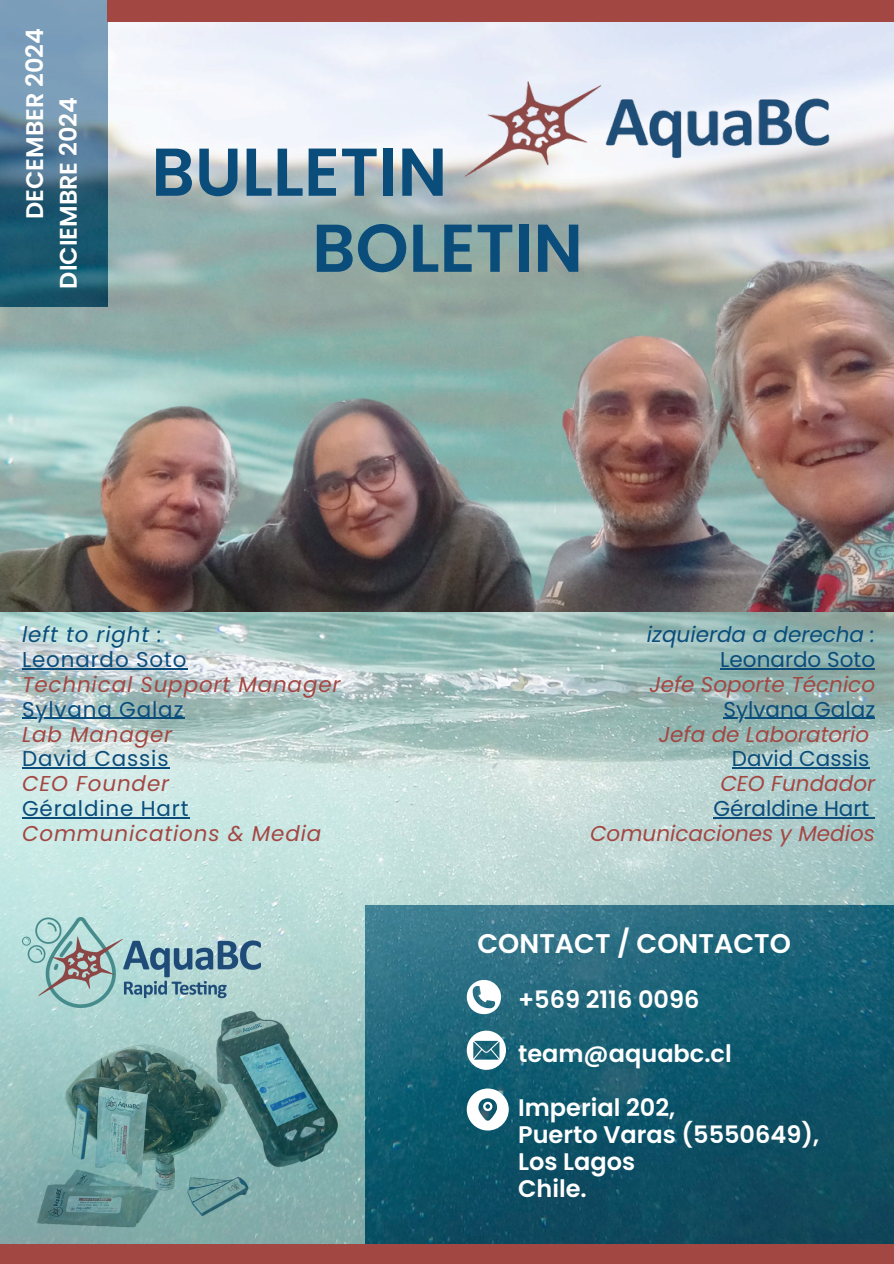
<style>
.page{position:relative;width:894px;height:1264px;background:#fff}
.page>*{position:absolute;margin:0;border:0;box-sizing:border-box;transform-origin:0 0}
.t1{font:600 67.5px "Poppins";color:#0a4d7b}
.t2{font:600 27px "Poppins";color:#fff}
.t3{font:600 24px/27px "Poppins";color:#fff}
.t4{font:italic 21.45px "Poppins";color:#a34743}
.t5{font:italic 21.45px "Poppins";letter-spacing:.04em;color:#a34743}
.t6{font:21.45px "Poppins";letter-spacing:.04em;color:#0a4d7b}
.t7{font:21.45px "Poppins";color:#0a4d7b}
.t8{font:italic 21.45px "Poppins";color:#0a4d7b}
.t9{font:italic 21.45px "Poppins";letter-spacing:.04em;color:#0a4d7b}
</style>
<div class="page">
<img style="left:0;top:0;width:893px;height:1243px">
<div style="left:107px;top:0;width:786px;height:22px;background:#a34743"></div>
<img style="left:0;top:244px;width:893px;height:367px">
<svg style="left:466px;top:979px;width:35px;height:40px"></svg>
<svg style="left:466px;top:1030px;width:40px;height:39px"></svg>
<svg style="left:466px;top:1088px;width:42px;height:42px"></svg>
<img style="left:464px;top:77px;width:372px;height:104px">
<img style="left:22px;top:917px;width:238px;height:90px">
<hr style="left:22px;top:668px;width:165px;height:1px;background:#0a4d7b">
<hr style="left:22px;top:718px;width:162px;height:1px;background:#0a4d7b">
<hr style="left:22px;top:767px;width:147px;height:1px;background:#0a4d7b">
<hr style="left:22px;top:817px;width:167px;height:1px;background:#0a4d7b">
<hr style="left:720px;top:668px;width:154px;height:1px;background:#0a4d7b">
<hr style="left:723px;top:718px;width:151px;height:1px;background:#0a4d7b">
<hr style="left:731px;top:767px;width:138px;height:1px;background:#0a4d7b">
<hr style="left:713px;top:817px;width:156px;height:1px;background:#0a4d7b">
<div style="left:0;top:1243px;width:893px;height:20px;background:#a34743"></div>
<h1 class="t3" style="left:21px;top:219px;width:192px;rotate:-90deg">DECEMBER 2024</h1>
<p class="t3" style="left:55px;top:289px;width:193px;rotate:-90deg">DICIEMBRE 2024</p>
<h1 class="t1" style="left:151px;top:125px;width:297px">BULLETIN</h1>
<p class="t1" style="left:312px;top:201px;width:272px">BOLETIN</p>
<p class="t9" style="left:22px;top:620px;width:141px">left to right :</p>
<p class="t6" style="left:22px;top:644px;width:166px">Leonardo Soto</p>
<p class="t5" style="left:22px;top:669px;width:320px">Technical Support Manager</p>
<p class="t6" style="left:22px;top:694px;width:163px">Sylvana Galaz</p>
<p class="t5" style="left:22px;top:719px;width:152px">Lab Manager</p>
<p class="t6" style="left:22px;top:743px;width:148px">David Cassis</p>
<p class="t5" style="left:22px;top:768px;width:149px">CEO Founder</p>
<p class="t6" style="left:22px;top:793px;width:168px">Géraldine Hart</p>
<p class="t5" style="left:22px;top:818px;width:301px">Communications &amp; Media</p>
<p class="t8" style="left:646px;top:620px;width:229px">izquierda a derecha :</p>
<p class="t7" style="left:720px;top:644px;width:156px">Leonardo Soto</p>
<p class="t4" style="left:649px;top:669px;width:227px">Jefe Soporte Técnico</p>
<p class="t7" style="left:723px;top:694px;width:153px">Sylvana Galaz</p>
<p class="t4" style="left:658px;top:719px;width:212px">Jefa de Laboratorio</p>
<p class="t7" style="left:731px;top:743px;width:139px">David Cassis</p>
<p class="t4" style="left:720px;top:768px;width:156px">CEO Fundador</p>
<h2 class="t7" style="left:713px;top:793px;width:157px">Géraldine Hart</h2>
<p class="t4" style="left:590px;top:818px;width:286px">Comunicaciones y Medios</p>
<h4 class="t2" style="left:477px;top:924px;width:315px">CONTACT / CONTACTO</h4>
<p class="t3" style="left:518px;top:986px;width:183px">+569 2116 0096</p>
<p class="t3" style="left:518px;top:1040px;width:215px">team@aquabc.cl</p>
<h4 class="t3" style="left:518px;top:1094px;width:302px">Imperial 202,<br>Puerto Varas (5550649),<br>Los Lagos</h4>
<h4 class="t3" style="left:518px;top:1175px;width:70px">Chile.</h4>
</div>
